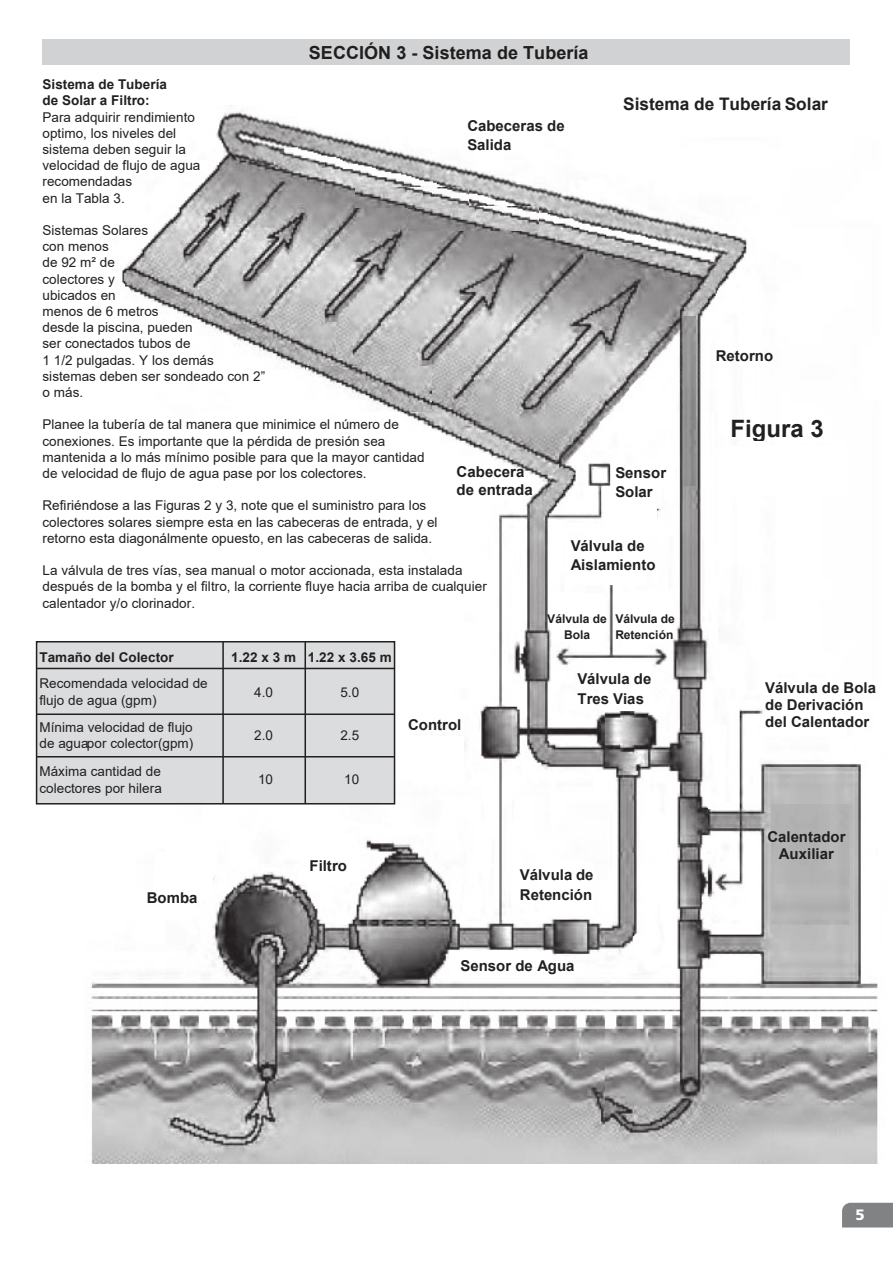
<style>
.page{position:relative;width:893px;height:1263px;background:#fff}
.page>*{position:absolute;margin:0;border:0;box-sizing:border-box;transform-origin:0 0}
.t1{font:700 24px "Arial";color:#221f1f}
.t2{font:700 18px "Arial";letter-spacing:.005em;color:#201d1d}
.t3{font:700 17.25px "Arial";color:#221f1f}
.t4{font:700 15px/19.8px "Arial";color:#221f1f}
.t5{font:900 15px "Frutiger LT Std";color:#fff}
.t6{font:13.5px/16.2px "Arial";letter-spacing:.005em;color:#221f1f}
.t7{font:700 13.5px/16.2px "Arial";letter-spacing:.005em;color:#221f1f}
.t8{font:700 12px/16px "Arial";color:#221f1f;text-align:center}
</style>
<div class="page">
<svg style="left:842px;top:1203px;width:51px;height:24px"></svg>
<div style="left:43px;top:39px;width:807px;height:26px;background:#d1d2d4"></div>
<img style="left:65px;top:111px;width:813px;height:1052px">
<img style="left:684px;top:317px;width:11px;height:168px">
<img style="left:409px;top:207px;width:130px;height:24px">
<img style="left:355px;top:187px;width:114px;height:21px">
<img style="left:214px;top:325px;width:121px;height:45px">
<img style="left:306px;top:366px;width:125px;height:45px">
<div style="left:36px;top:641px;width:359px;height:163px;background:#dbdcde;border:2px solid #221f1f"></div>
<hr style="left:222px;top:642px;width:2px;height:162px;background:#221f1f">
<hr style="left:305px;top:642px;width:1px;height:162px;background:#221f1f">
<hr style="left:37px;top:668px;width:357px;height:1px;background:#221f1f">
<hr style="left:37px;top:713px;width:357px;height:2px;background:#221f1f">
<hr style="left:37px;top:756px;width:357px;height:1px;background:#221f1f">
<div style="left:305px;top:834px;width:53px;height:49px;background:#fff"></div>
<div style="left:540px;top:861px;width:52px;height:54px;background:#fff"></div>
<div style="left:450px;top:951px;width:102px;height:30px;background:#fff"></div>
<div style="left:765px;top:678px;width:82px;height:58px;background:#fff"></div>
<div style="left:730px;top:446px;width:117px;height:49px;background:#fff"></div>
<div style="left:605px;top:488px;width:52px;height:48px;background:#fff"></div>
<div style="left:577px;top:536px;width:69px;height:49px;background:#fff"></div>
<div style="left:552px;top:593px;width:53px;height:48px;background:#fff"></div>
<div style="left:619px;top:593px;width:52px;height:48px;background:#fff"></div>
<div style="left:599px;top:662px;width:53px;height:49px;background:#fff"></div>
<div style="left:771px;top:804px;width:78px;height:120px;background:#b3b3b4"></div>
<div style="left:411px;top:736px;width:52px;height:49px;background:#fff"></div>
<div style="left:155px;top:852px;width:58px;height:49px;background:#fff"></div>
<h2 class="t2" style="left:309px;top:46px;width:281px">SECCIÓN 3 - Sistema de Tubería</h2>
<p class="t7" style="left:43px;top:78px;width:126px">Sistema de Tubería de Solar a Filtro:</p>
<p class="t6" style="left:43px;top:110px;width:159px">Para adquirir rendimiento optimo, los niveles del sistema deben seguir la velocidad de flujo de agua recomendadas<br>en la Tabla 3.</p>
<p class="t6" style="left:43px;top:223px;width:224px">Sistemas Solares<br>con menos<br>de 92 m² de<br>colectores y<br>ubicados en<br>menos de 6 metros<br>desde la piscina, pueden<br>ser conectados tubos de<br>1 1/2 pulgadas. Y los demás sistemas deben ser sondeado con 2” o más.</p>
<p class="t6" style="left:43px;top:418px;width:384px">Planee la tubería de tal manera que minimice el número de conexiones. Es importante que la pérdida de presión sea mantenida a lo más mínimo posible para que la mayor cantidad de velocidad de flujo de agua pase por los colectores.</p>
<p class="t6" style="left:43px;top:499px;width:397px">Refiriéndose a las Figuras 2 y 3, note que el suministro para los colectores solares siempre esta en las cabeceras de entrada, y el retorno esta diagonálmente opuesto, en las cabeceras de salida.</p>
<p class="t6" style="left:43px;top:564px;width:446px">La válvula de tres vías, sea manual o motor accionada, esta instalada después de la bomba y el filtro, la corriente fluye hacia arriba de cualquier calentador y/o clorinador.</p>
<p class="t3" style="left:623px;top:97px;width:206px">Sistema de Tubería Solar</p>
<p class="t4" style="left:467px;top:117px;width:99px">Cabeceras de<br>Salida</p>
<p class="t4" style="left:716px;top:347px;width:59px">Retorno</p>
<h1 class="t1" style="left:730px;top:420px;width:95px">Figura 3</h1>
<p class="t4" style="left:457px;top:464px;width:78px;line-height:18px">Cabecera de entrada</p>
<p class="t4" style="left:615px;top:464px;width:52px">Sensor<br>Solar</p>
<p class="t4" style="left:571px;top:537px;width:86px">Válvula de<br>Aislamiento</p>
<p class="t7" style="left:39px;top:650px;width:136px">Tamaño del Colector</p>
<p class="t7" style="left:231px;top:650px;width:162px">1.22 x 3 m 1.22 x 3.65 m</p>
<p class="t6" style="left:39px;top:676px;width:170px">Recomendada velocidad de flujo de agua (gpm)</p>
<p class="t6" style="left:254px;top:685px;width:20px">4.0</p>
<p class="t6" style="left:340px;top:685px;width:20px">5.0</p>
<p class="t6" style="left:39px;top:720px;width:155px">Mínima velocidad de flujo de agua por colector(gpm)</p>
<p class="t6" style="left:254px;top:729px;width:20px">2.0</p>
<p class="t6" style="left:340px;top:729px;width:20px">2.5</p>
<p class="t6" style="left:39px;top:764px;width:124px">Máxima cantidad de colectores por hilera</p>
<p class="t6" style="left:258px;top:773px;width:17px">10</p>
<p class="t6" style="left:344px;top:773px;width:17px">10</p>
<p class="t4" style="left:408px;top:716px;width:55px">Control</p>
<p class="t4" style="left:147px;top:889px;width:52px">Bomba</p>
<p class="t4" style="left:309px;top:857px;width:39px">Filtro</p>
<p class="t8" style="left:547px;top:612px;width:61px">Válvula de<br>Bola</p>
<p class="t8" style="left:615px;top:612px;width:61px;text-align:left">Válvula de<br>Retención</p>
<p class="t4" style="left:577px;top:671px;width:75px">Válvula de<br>Tres Vias</p>
<p class="t4" style="left:765px;top:680px;width:112px;line-height:17.2px">Válvula de Bola de Derivación del Calentador</p>
<p class="t4" style="left:520px;top:866px;width:75px">Válvula de<br>Retención</p>
<p class="t4" style="left:767px;top:830px;width:80px;line-height:17.1px;text-align:center">Calentador<br>Auxiliar</p>
<p class="t4" style="left:460px;top:957px;width:115px">Sensor de Agua</p>
<p class="t5" style="left:856px;top:1206px;width:11px">5</p>
</div>
